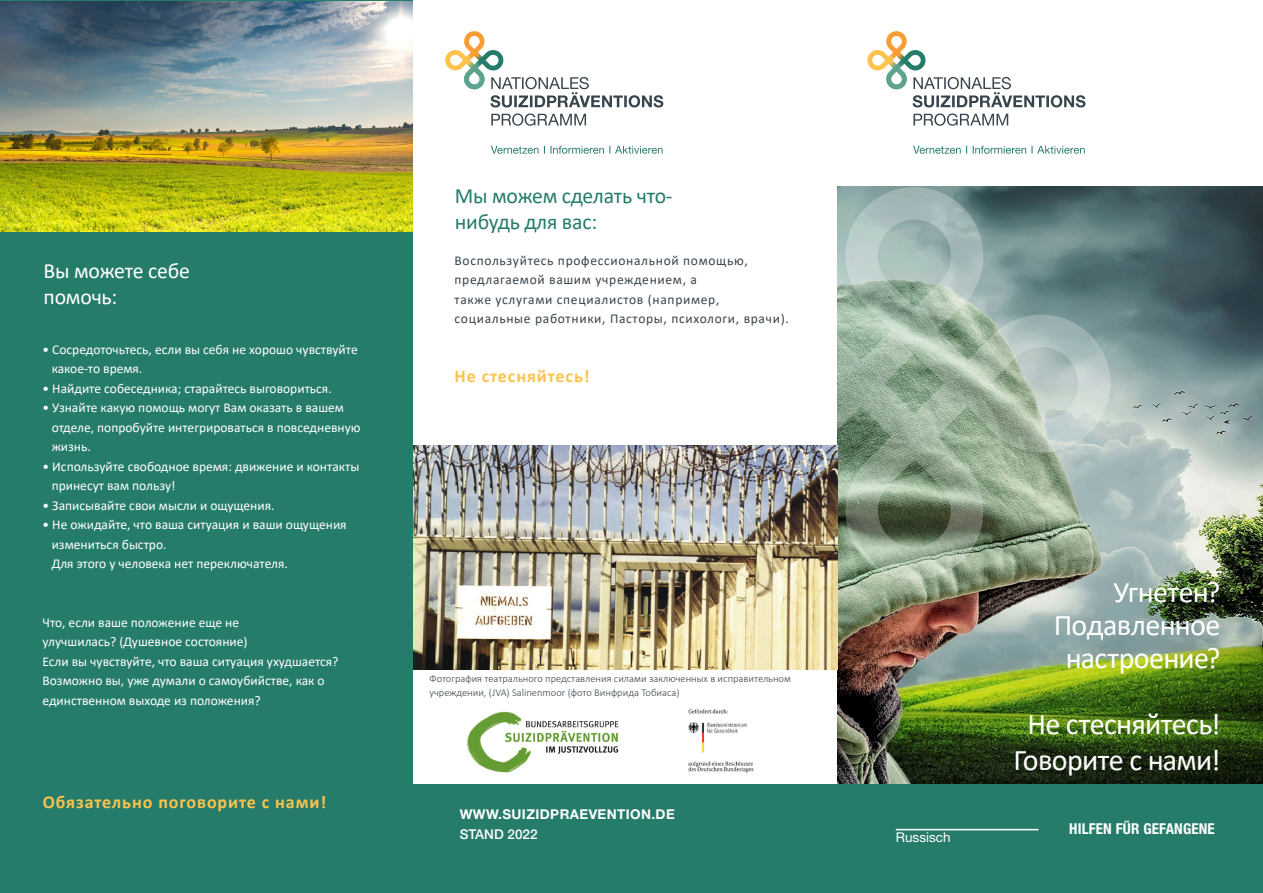
<style>
.page{position:relative;width:1263px;height:893px;background:#fff}
.page>*{position:absolute;margin:0;border:0;box-sizing:border-box;transform-origin:0 0}
.Headline_Titel{font:30px/33px "Calibri";letter-spacing:-.02em;color:#fff;text-align:center}
.Überschrift_LORA{font:21.75px "Calibri";letter-spacing:-.01em;color:#267c6b}
.Überschrift_LORA-2{font:21.75px "Calibri";letter-spacing:-.01em;color:#fff}
.t1{font:700 18px "Calibri";letter-spacing:.05em;color:#fec34d}
.t2{font:700 condensed 15px "Helvetica Neue LT Pro";letter-spacing:.01em;color:#fff}
.Fließtext{font:13.5px/19.5px "Calibri";color:#fff}
.t3{font:13.5px/19.5px "Calibri";letter-spacing:.05em;color:#38454d}
.t4{font:700 13.5px/19.5px "Helvetica Neue LT Std";letter-spacing:.03em;color:#fff}
.Fließtext-2{font:13.5px "Helvetica Neue LT Std";color:#fff}
.Fließtext-3{font:300 10.5px/13.5px "Calibri";color:#38454d}
.s1{font-weight:500}
</style>
<div class="page">
<img style="left:838px;top:186px;width:425px;height:598px">
<svg style="left:718px;top:187px;width:392px;height:393px"></svg>
<img style="left:413px;top:446px;width:425px;height:224px">
<div style="left:412px;top:784px;width:851px;height:109px;background:#267c6b"></div>
<hr style="left:896px;top:829px;width:142px;height:1px;background:#fff">
<div style="left:0;top:0;width:412px;height:893px;background:#267c6b"></div>
<img style="left:0;top:1px;width:412px;height:231px">
<img style="left:467px;top:711px;width:151px;height:61px">
<img style="left:688px;top:709px;width:66px;height:63px">
<svg style="left:445px;top:31px;width:218px;height:95px"></svg>
<svg style="left:491px;top:146px;width:171px;height:8px"></svg>
<svg style="left:867px;top:31px;width:218px;height:95px"></svg>
<svg style="left:913px;top:146px;width:172px;height:8px"></svg>
<p class="Überschrift_LORA-2" style="left:44px;top:256px;width:148px">Вы можете себе</p>
<p class="Überschrift_LORA-2" style="left:44px;top:281px;width:75px">помочь:</p>
<p class="Fließtext" style="left:52px;top:339px;width:308px;text-indent:-9px">• Сосредоточьтесь, если вы себя не хорошо чувствуйте какое-то время.</p>
<p class="Fließtext" style="left:43px;top:378px;width:291px">• Найдите собеседника; старайтесь выговориться.</p>
<p class="Fließtext" style="left:52px;top:398px;width:310px;text-indent:-9px">• Узнайте какую помощь могут Вам оказать в вашем отделе, попробуйте интегрироваться в повседневную</p>
<p class="Fließtext" style="left:52px;top:437px;width:41px">жизнь.</p>
<p class="Fließtext" style="left:52px;top:456px;width:309px;text-indent:-9px">• Используйте свободное время: движение и контакты принесут вам пользу!</p>
<p class="Fließtext" style="left:43px;top:495px;width:234px">• Записывайте свои мысли и ощущения.</p>
<p class="Fließtext" style="left:52px;top:515px;width:297px;text-indent:-9px">• Не ожидайте, что вашa ситуация и ваши ощущения измениться быстро.</p>
<p class="Fließtext" style="left:52px;top:554px;width:238px">Для этого у человека нет переключателя.</p>
<p class="Fließtext" style="left:43px;top:612px;width:198px">Что, если ваше положение еще не</p>
<p class="Fließtext" style="left:43px;top:632px;width:207px">улучшилась? (Душевное состояние)</p>
<p class="Fließtext" style="left:43px;top:651px;width:297px">Если вы чувствуйте, что ваша ситуация ухудшается?</p>
<p class="Fließtext" style="left:43px;top:671px;width:284px">Возможно вы, уже думали о самоубийстве, как о единственном выходе из положения?</p>
<p class="t1" style="left:43px;top:789px;width:285px">Обязательно поговорите с нами!</p>
<p class="Überschrift_LORA" style="left:455px;top:181px;width:219px">Мы можем сделать что-</p>
<p class="Überschrift_LORA" style="left:455px;top:207px;width:144px">нибудь для вас:</p>
<p class="t3" style="left:454px;top:250px;width:295px">Воспользуйтесь профессиональной помощью, предлагаемой вашим учреждением, а</p>
<p class="t3" style="left:454px;top:289px;width:266px">также услугами специалистов (например,</p>
<p class="t3" style="left:454px;top:308px;width:336px">социальные работники, Пасторы, психологи, врачи).</p>
<p class="t1" style="left:454px;top:363px;width:137px">Не стесняйтесь!</p>
<p class="Fließtext-3" style="left:429px;top:672px;width:363px">Фотография театрального представления силами заключенных в исправительном учреждении, (JVA) Salinenmoor (фото Винфрида Тобиаса)</p>
<p class="t4" style="left:460px;top:804px;width:217px">WWW.SUIZIDPRAEVENTION.DE<br><span class="s1">STAND 2022</span></p>
<p class="Fließtext-2" style="left:896px;top:829px;width:56px">Russisch</p>
<p class="Headline_Titel" style="left:1113px;top:575px;width:108px">Угнетен?</p>
<p class="Headline_Titel" style="left:1054px;top:608px;width:168px">Подавленное настроение?</p>
<p class="Headline_Titel" style="left:1027px;top:707px;width:194px">Не стесняйтесь!</p>
<p class="Headline_Titel" style="left:1013px;top:743px;width:208px">Говоритe с нами!</p>
<p class="t2" style="left:1069px;top:819px;width:147px">HILFEN FÜR GEFANGENE</p>
</div>
